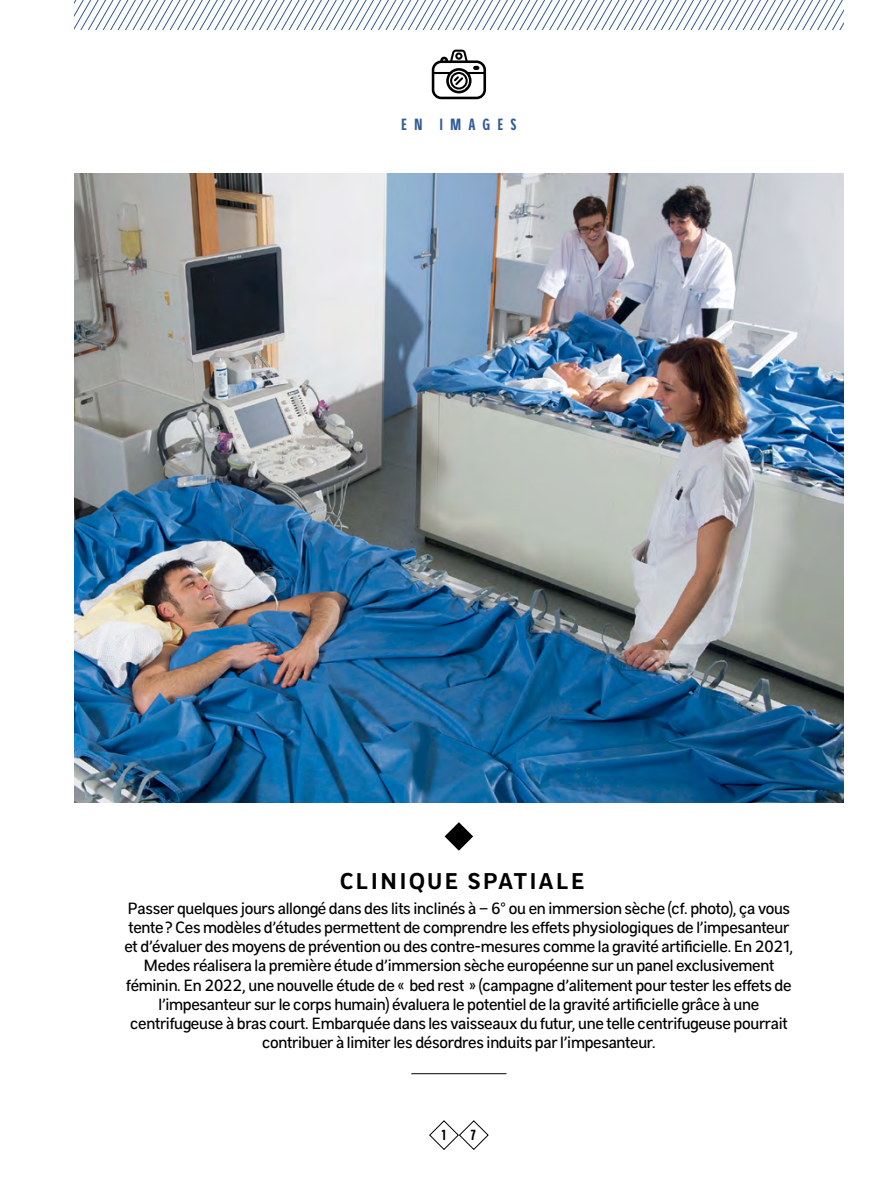
<style>
.page{position:relative;width:893px;height:1191px;background:#fff}
.page>*{position:absolute;margin:0;border:0;box-sizing:border-box;transform-origin:0 0}
.t1{font:700 24.5px "CNES Sans";letter-spacing:.09em;color:#000}
.t2{font:17.5px/19.2px "CNES Sans";letter-spacing:-.015em;color:#000;text-align:center}
.t3{font:700 17.5px "CNES Condensed";letter-spacing:.4em;color:#315b97}
.t4{font:700 15.75px "CNES Condensed";color:#000}
</style>
<div class="page">
<svg style="left:432px;top:50px;width:54px;height:49px"></svg>
<img style="left:74px;top:174px;width:769px;height:628px">
<svg style="left:74px;top:0;width:769px;height:30px"></svg>
<svg style="left:429px;top:1120px;width:60px;height:30px"></svg>
<hr style="left:411px;top:1073px;width:95px;height:1px;background:#000">
<svg style="left:445px;top:822px;width:28px;height:28px"></svg>
<p class="t3" style="left:401px;top:113px;width:117px">EN IMAGES</p>
<h1 class="t1" style="left:340px;top:867px;width:246px">CLINIQUE SPATIALE</h1>
<p class="t2" style="left:124px;top:898px;width:670px">Passer quelques jours allongé dans des lits inclinés à – 6° ou en immersion sèche (cf. photo), ça vous tente? Ces modèles d’études permettent de comprendre les effets physiologiques de l’impesanteur et d’évaluer des moyens de prévention ou des contre-mesures comme la gravité artificielle. En 2021, Medes réalisera la première étude d’immersion sèche européenne sur un panel exclusivement féminin. En 2022, une nouvelle étude de « bed rest » (campagne d’alitement pour tester les effets de l’impesanteur sur le corps humain) évaluera le potentiel de la gravité artificielle grâce à une centrifugeuse à bras court. Embarquée dans les vaisseaux du futur, une telle centrifugeuse pourrait contribuer à limiter les désordres induits par l’impesanteur.</p>
<p class="t4" style="left:442px;top:1124px;width:6px">1</p>
<p class="t4" style="left:471px;top:1124px;width:6px">7</p>
</div>
